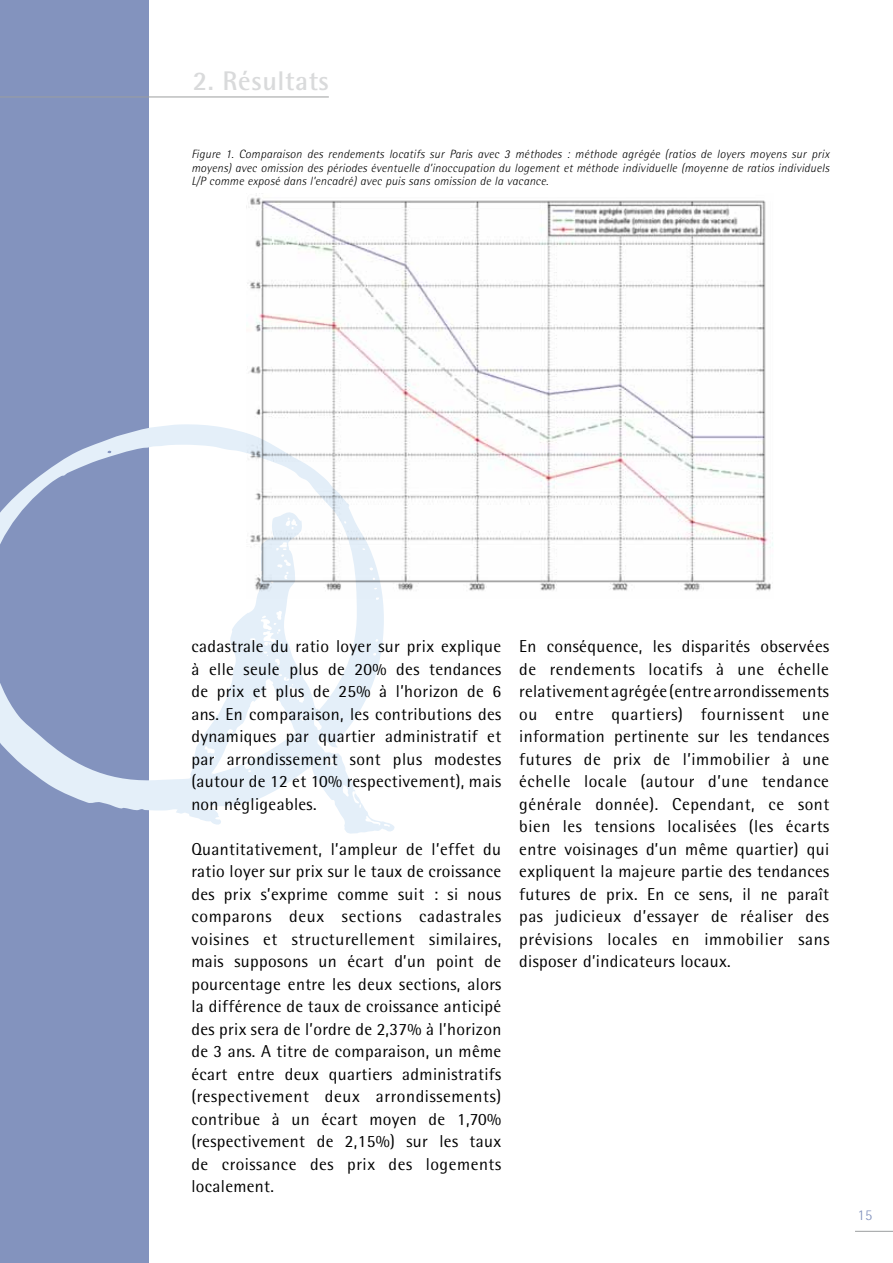
<style>
.page{position:relative;width:893px;height:1263px;background:#fff}
.page>*{position:absolute;margin:0;border:0;box-sizing:border-box;transform-origin:0 0}
.t1{font:700 27px "Rotis Semi Sans";letter-spacing:.02em;color:#d9dadb}
.t2{font:17.25px/22.5px "Rotis Semi Sans";letter-spacing:.02em;color:#000;text-align:justify}
.t3{font:300 15px "Rotis Semi Sans";color:#8393be}
.t4{font:italic 300 12px/13.5px "Rotis Semi Sans";letter-spacing:.02em;color:#000;text-align:justify}
</style>
<div class="page">
<div style="left:0;top:0;width:148px;height:1263px;background:#8393be"></div>
<hr style="left:0;top:97px;width:329px;height:1px;background:#9c9e9f">
<svg style="left:0;top:424px;width:247px;height:387px"></svg>
<svg style="left:176px;top:511px;width:219px;height:323px"></svg>
<hr style="left:855px;top:1231px;width:38px;height:1px;background:#9c9e9f">
<img style="left:247px;top:195px;width:526px;height:403px">
<h1 class="t1" style="left:193px;top:65px;width:138px">2. Résultats</h1>
<p class="t4" style="left:191px;top:147px;width:639px">Figure 1. Comparaison des rendements locatifs sur Paris avec 3 méthodes : méthode agrégée (ratios de loyers moyens sur prix moyens) avec omission des périodes éventuelle d’inoccupation du logement et méthode individuelle (moyenne de ratios individuels L/P comme exposé dans l’encadré) avec puis sans omission de la vacance.</p>
<p class="t2" style="left:191px;top:635px;width:311px">cadastrale du ratio loyer sur prix explique à elle seule plus de 20% des tendances de prix et plus de 25% à l’horizon de 6 ans. En comparaison, les contributions des dynamiques par quartier administratif et par arrondissement sont plus modestes (autour de 12 et 10% respectivement), mais non négligeables.</p>
<p class="t2" style="left:191px;top:838px;width:312px">Quantitativement, l’ampleur de l’effet du ratio loyer sur prix sur le taux de croissance des prix s’exprime comme suit : si nous comparons deux sections cadastrales voisines et structurellement similaires, mais supposons un écart d’un point de pourcentage entre les deux sections, alors la différence de taux de croissance anticipé des prix sera de l’ordre de 2,37% à l’horizon de 3 ans. A titre de comparaison, un même écart entre deux quartiers administratifs (respectivement deux arrondissements) contribue à un écart moyen de 1,70% (respectivement de 2,15%) sur les taux de croissance des prix des logements localement.</p>
<p class="t2" style="left:519px;top:635px;width:312px">En conséquence, les disparités observées de rendements locatifs à une échelle relativement agrégée (entre arrondissements ou entre quartiers) fournissent une information pertinente sur les tendances futures de prix de l’immobilier à une échelle locale (autour d’une tendance générale donnée). Cependant, ce sont bien les tensions localisées (les écarts entre voisinages d’un même quartier) qui expliquent la majeure partie des tendances futures de prix. En ce sens, il ne paraît pas judicieux d’essayer de réaliser des prévisions locales en immobilier sans disposer d’indicateurs locaux.</p>
<p class="t3" style="left:858px;top:1206px;width:16px">15</p>
</div>
